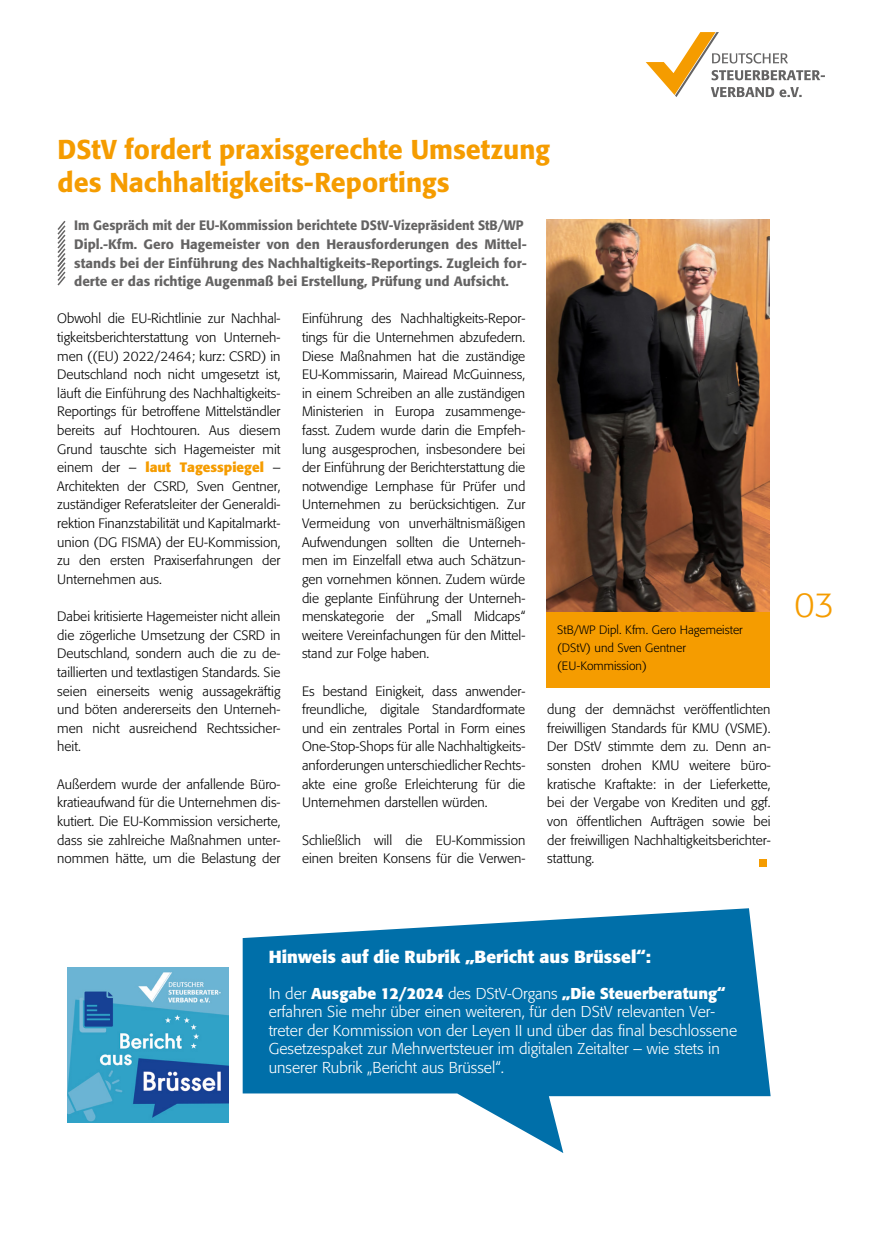
<style>
.page{position:relative;width:872px;height:1234px;background:#fff}
.page>*{position:absolute;margin:0;border:0;box-sizing:border-box;transform-origin:0 0}
.t1{font:300 34.5px "Formata BQ";color:#f59c00}
.t2{font:500 27px "Formata BQ";color:#f59c00}
.t3{font:700 17.25px "Formata BQ";color:#fff}
.t4{font:300 15.6px/18.5px "Formata BQ";color:#fff}
.t5{font:300 13.5px/18.6px "Formata BQ";color:#000;text-align:justify}
.t6{font:500 13.5px/18.6px "Formata BQ";color:#646363;text-align:justify}
.t7{font:500 13.5px "Formata BQ";color:#646363;scale:.94 1}
.t8{font:300 12px "Formata BQ";color:#000}
.s1{font-weight:700;color:#f59c00}
.s2{font-weight:700}
</style>
<div class="page">
<svg style="left:645px;top:32px;width:180px;height:65px"></svg>
<img style="left:546px;top:220px;width:224px;height:392px">
<div style="left:546px;top:612px;width:224px;height:75px;background:#f59c00"></div>
<div style="left:759px;top:858px;width:8px;height:8px;background:#f59c00"></div>
<svg style="left:57px;top:220px;width:9px;height:66px"></svg>
<svg style="left:243px;top:908px;width:527px;height:244px;fill:#006fa9"></svg>
<img style="left:67px;top:967px;width:162px;height:154px">
<p class="t2" style="left:58px;top:133px;width:494px">DStV fordert praxisgerechte Umsetzung</p>
<p class="t2" style="left:58px;top:166px;width:393px">des Nachhaltigkeits-Reportings</p>
<p class="t7" style="left:74px;top:217px;width:479px">Im Gespräch mit der EU-Kommission berichtete DStV-Vizepräsident StB/WP</p>
<p class="t6" style="left:74px;top:235px;width:454px">Dipl.-Kfm. Gero Hagemeister von den Herausforderungen des Mittel&shy;stands bei der Einführung des Nachhaltigkeits-Reportings. Zugleich for&shy;derte er das richtige Augenmaß bei Erstellung, Prüfung und Aufsicht.</p>
<p class="t5" style="left:57px;top:309px;width:225px">Obwohl die EU-Richtlinie zur Nachhal&shy;tigkeitsberichterstattung von Unterneh&shy;men ((EU) 2022/2464; kurz: CSRD) in Deutschland noch nicht umgesetzt ist, läuft die Einführung des Nachhaltigkeits-Reportings für betroffene Mittelständler bereits auf Hochtouren. Aus diesem Grund tauschte sich Hagemeister mit einem der – <span class="s1">laut Tagesspiegel</span> – Architekten der CSRD, Sven Gentner, zuständiger Referatsleiter der Generaldi&shy;rektion Finanzstabilität und Kapitalmarkt&shy;union (DG FISMA) der EU-Kommission, zu den ersten Praxiserfahrungen der Unternehmen aus.</p>
<p class="t5" style="left:57px;top:607px;width:225px">Dabei kritisierte Hagemeister nicht allein die zögerliche Umsetzung der CSRD in Deutschland, sondern auch die zu de&shy;taillierten und textlastigen Standards. Sie seien einerseits wenig aussagekräftig und böten andererseits den Unterneh&shy;men nicht ausreichend Rechtssicher&shy;heit.</p>
<p class="t5" style="left:57px;top:774px;width:225px">Außerdem wurde der anfallende Büro&shy;kratieaufwand für die Unternehmen dis&shy;kutiert. Die EU-Kommission versicherte, dass sie zahlreiche Maßnahmen unter&shy;nommen hätte, um die Belastung der</p>
<p class="t5" style="left:302px;top:309px;width:225px">Einführung des Nachhaltigkeits-Repor&shy;tings für die Unternehmen abzufedern.<br>Diese Maßnahmen hat die zuständige EU-Kommissarin, Mairead McGuinness, in einem Schreiben an alle zuständigen Ministerien in Europa zusammenge&shy;fasst. Zudem wurde darin die Empfeh&shy;lung ausgesprochen, insbesondere bei der Einführung der Berichterstattung die notwendige Lernphase für Prüfer und Unternehmen zu berücksichtigen. Zur Vermeidung von unverhältnismäßigen Aufwendungen sollten die Unterneh&shy;men im Einzelfall etwa auch Schätzun&shy;gen vornehmen können. Zudem würde die geplante Einführung der Unterneh&shy;menskategorie der „Small Midcaps“ weitere Vereinfachungen für den Mittel&shy;stand zur Folge haben.</p>
<p class="t5" style="left:302px;top:681px;width:225px">Es bestand Einigkeit, dass anwender&shy;freundliche, digitale Standardformate und ein zentrales Portal in Form eines One-Stop-Shops für alle Nachhaltigkeits&shy;anforderungen unterschiedlicher Rechts&shy;akte eine große Erleichterung für die Unternehmen darstellen würden.</p>
<p class="t5" style="left:302px;top:830px;width:225px">Schließlich will die EU-Kommission einen breiten Konsens für die Verwen-</p>
<p class="t8" style="left:557px;top:622px;width:187px">StB/WP Dipl. Kfm. Gero Hagemeister</p>
<p class="t8" style="left:557px;top:640px;width:130px">(DStV) und Sven Gentner</p>
<p class="t8" style="left:557px;top:658px;width:91px">(EU-Kommission)</p>
<p class="t5" style="left:547px;top:700px;width:225px">dung der demnächst veröffentlichten freiwilligen Standards für KMU (VSME).<br>Der DStV stimmte dem zu. Denn an&shy;sonsten drohen KMU weitere büro&shy;kratische Kraftakte: in der Lieferkette, bei der Vergabe von Krediten und ggf. von öffentlichen Aufträgen sowie bei der freiwilligen Nachhaltigkeitsberichter&shy;stattung.</p>
<h1 class="t1" style="left:794px;top:584px;width:42px">03</h1>
<p class="t3" style="left:269px;top:946px;width:383px">Hinweis auf die Rubrik „Bericht aus Brüssel“:</p>
<p class="t4" style="left:269px;top:984px;width:470px">In der <span class="s2">Ausgabe 12/2024</span> des DStV-Organs <span class="s2">„Die Steuerberatung“ </span>erfahren Sie mehr über einen weiteren, für den DStV relevanten Ver&shy;treter der Kommission von der Leyen II und über das final beschlossene Gesetzespaket zur Mehrwertsteuer im digitalen Zeitalter – wie stets in unserer Rubrik „Bericht aus Brüssel“.</p>
</div>
